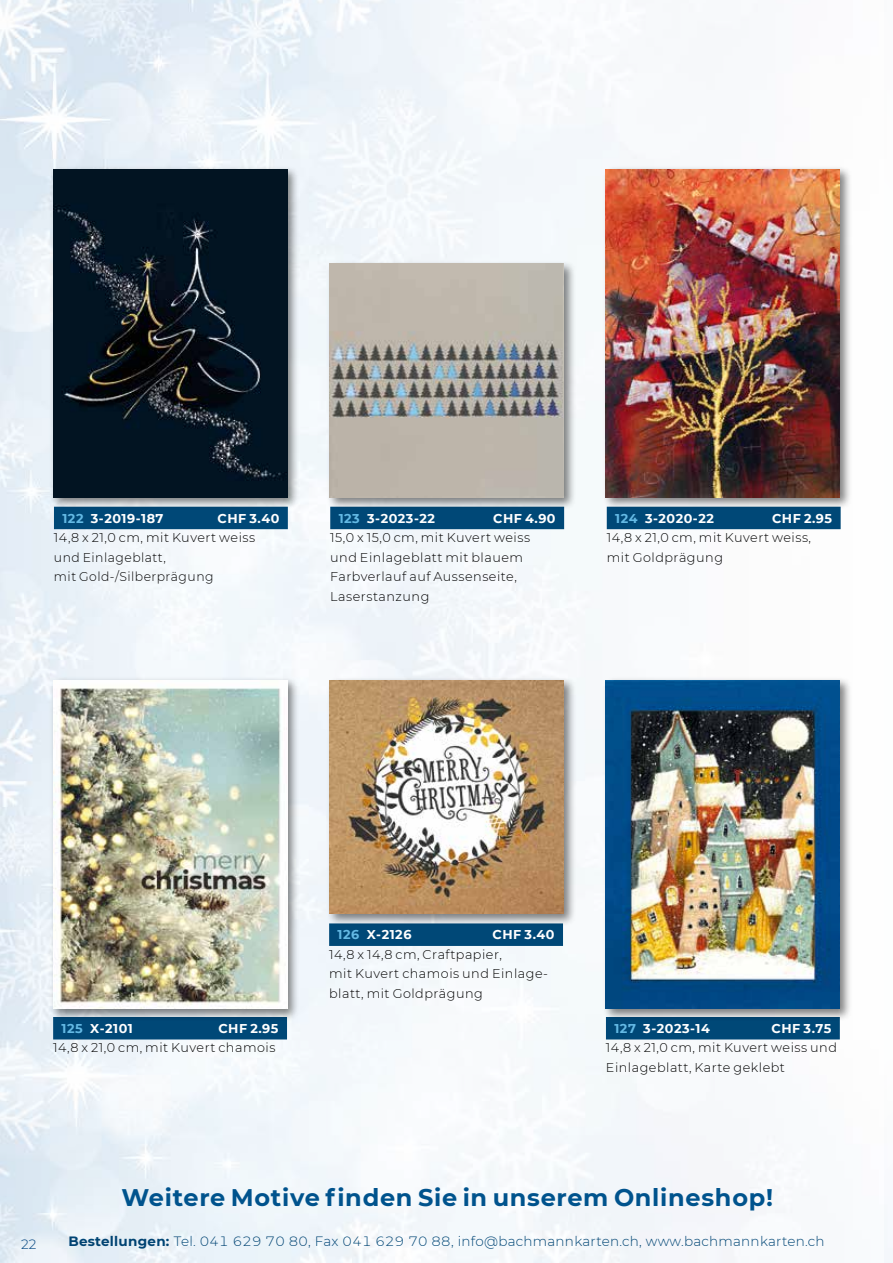
<style>
.page{position:relative;width:893px;height:1263px;background:#fff}
.page>*{position:absolute;margin:0;border:0;box-sizing:border-box;transform-origin:0 0}
.t1{font:700 24px "Montserrat";letter-spacing:.03em;color:#00538d}
.t2{font:300 13.5px "Montserrat";letter-spacing:.02em;color:#004877}
.t3{font:300 13.5px "Montserrat";color:#004985}
.t4{font:300 12.75px/19.5px "Montserrat";letter-spacing:.04em;color:#000}
.t5{font:700 12.75px "Montserrat";letter-spacing:.04em;color:#fff}
.s1{color:#64b9e4}
.s2{font-weight:700}
</style>
<div class="page">
<div style="left:53px;top:1017px;width:234px;height:22px;background:#004877"></div>
<div style="left:606px;top:1017px;width:234px;height:22px;background:#004877"></div>
<div style="left:54px;top:507px;width:234px;height:22px;background:#004877"></div>
<div style="left:607px;top:507px;width:234px;height:22px;background:#004877"></div>
<div style="left:330px;top:507px;width:234px;height:22px;background:#004877"></div>
<div style="left:329px;top:923px;width:234px;height:23px;background:#004877"></div>
<div style="left:49px;top:166px;width:250px;height:344px;background:#000;opacity:.5"></div>
<img style="left:53px;top:169px;width:234px;height:328px">
<div style="left:49px;top:677px;width:250px;height:344px;background:#000;opacity:.5"></div>
<img style="left:53px;top:680px;width:234px;height:329px">
<div style="left:602px;top:677px;width:250px;height:344px;background:#000;opacity:.5"></div>
<img style="left:606px;top:680px;width:234px;height:329px">
<div style="left:602px;top:166px;width:250px;height:344px;background:#000;opacity:.5"></div>
<img style="left:606px;top:169px;width:234px;height:328px">
<div style="left:326px;top:260px;width:250px;height:250px;background:#000;opacity:.5"></div>
<img style="left:330px;top:264px;width:233px;height:233px">
<div style="left:326px;top:677px;width:250px;height:249px;background:#000;opacity:.5"></div>
<img style="left:330px;top:680px;width:233px;height:233px">
<p class="t5" style="left:62px;top:509px;width:103px"><span class="s1">122</span> 3-2019-187</p>
<p class="t5" style="left:217px;top:509px;width:63px">CHF 3.40</p>
<p class="t4" style="left:54px;top:527px;width:203px">14,8 x 21,0 cm, mit Kuvert weiss und Einlageblatt,<br>mit Gold-/Silberprägung</p>
<p class="t5" style="left:339px;top:509px;width:98px"><span class="s1">123</span> 3-2023-22</p>
<p class="t5" style="left:493px;top:509px;width:64px">CHF 4.90</p>
<p class="t4" style="left:330px;top:527px;width:201px">15,0 x 15,0 cm, mit Kuvert weiss und Einlageblatt mit blauem<br>Farbverlauf auf Aussenseite,<br>Laserstanzung</p>
<p class="t5" style="left:615px;top:509px;width:100px"><span class="s1">124</span> 3-2020-22</p>
<p class="t5" style="left:772px;top:509px;width:62px">CHF 2.95</p>
<p class="t4" style="left:607px;top:527px;width:206px">14,8 x 21,0 cm, mit Kuvert weiss, mit Goldprägung</p>
<p class="t5" style="left:62px;top:1019px;width:73px"><span class="s1">125</span> X-2101</p>
<p class="t5" style="left:218px;top:1019px;width:62px">CHF 2.95</p>
<p class="t4" style="left:53px;top:1038px;width:224px">14,8 x 21,0 cm, mit Kuvert chamois</p>
<p class="t5" style="left:338px;top:926px;width:75px"><span class="s1">126</span> X-2126</p>
<p class="t5" style="left:493px;top:926px;width:63px">CHF 3.40</p>
<p class="t4" style="left:329px;top:944px;width:220px">14,8 x 14,8 cm, Craftpapier,<br>mit Kuvert chamois und Einlage&shy;blatt, mit Goldprägung</p>
<p class="t5" style="left:614px;top:1019px;width:97px"><span class="s1">127</span> 3-2023-14</p>
<p class="t5" style="left:772px;top:1019px;width:61px">CHF 3.75</p>
<p class="t4" style="left:606px;top:1038px;width:233px">14,8 x 21,0 cm, mit Kuvert weiss und<br>Einlageblatt, Karte geklebt</p>
<h1 class="t1" style="left:122px;top:1180px;width:653px">Weitere Motive finden Sie in unserem Onlineshop!</h1>
<p class="t3" style="left:21px;top:1234px;width:17px">22</p>
<p class="t2" style="left:68px;top:1231px;width:758px"><span class="s2">Bestellungen:</span> Tel. 041 629 70 80, Fax 041 629 70 88, info@bachmannkarten.ch, www.bachmannkarten.ch</p>
</div>
